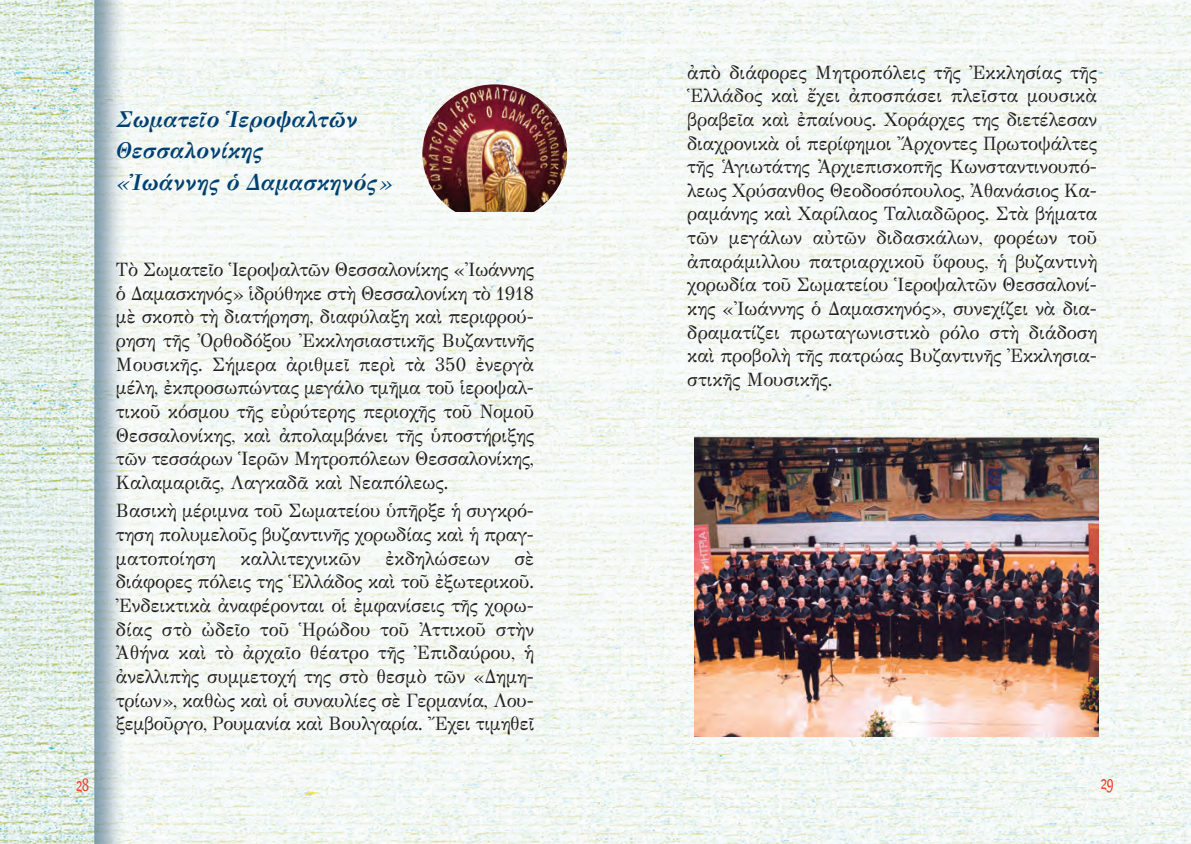
<style>
.page{position:relative;width:1191px;height:844px;background:#fff}
.page>*{position:absolute;margin:0;border:0;box-sizing:border-box;transform-origin:0 0}
.t1{font:italic 700 22.75px/31.5px "GFS Didot";color:#004071;scale:.95 1}
.t2{font:19.25px/23.6px "GFS Didot";color:#231f20;text-align:justify;scale:.95 1}
.t3{font:17.5px "PF Armonia";color:#ef3c25;scale:.7 1}
</style>
<div class="page">
<img style="left:0;top:0;width:1191px;height:843px">
<img style="left:694px;top:437px;width:404px;height:299px">
<img style="left:422px;top:84px;width:145px;height:127px">
<p class="t1" style="left:116px;top:103px;width:291px">Σωματεῖο Ἱεροψαλτῶν<br>Θεσσαλονίκης<br>«Ἰωάννης ὁ Δαμασκηνός»</p>
<p class="t2" style="left:116px;top:260px;width:441px">Tὸ Σωματεῖο Ἱεροψαλτῶν Θεσσαλονίκης «Ἰωάννης ὁ Δαμασκηνός» ἱδρύθηκε στὴ Θεσσαλονίκη τὸ 1918 μὲ σκοπὸ τὴ διατήρηση, διαφύλαξη καὶ περιφρού&shy;ρηση τῆς Ὀρθοδόξου Ἐκκλησιαστικῆς Βυζαντινῆς Μουσικῆς. Σήμερα ἀριθμεῖ περὶ τὰ 350 ἐνεργὰ μέλη, ἐκπροσωπώντας μεγάλο τμῆμα τοῦ ἱεροψαλ&shy;τικοῦ κόσμου τῆς εὐρύτερης περιοχῆς τοῦ Νομοῦ Θεσσαλονίκης, καὶ ἀπολαμβάνει τῆς ὑποστήριξης τῶν τεσσάρων Ἱερῶν Μητροπόλεων Θεσσαλονίκης, Καλαμαριᾶς, Λαγκαδᾶ καὶ Νεαπόλεως.</p>
<p class="t2" style="left:116px;top:501px;width:441px">Βασικὴ μέριμνα τοῦ Σωματείου ὑπῆρξε ἡ συγκρό&shy;τηση πολυμελοῦς βυζαντινῆς χορωδίας καὶ ἡ πραγ&shy;ματοποίηση</p>
<p class="t2" style="left:116px;top:548px;width:441px;text-indent:399px">σὲ διάφορες πόλεις της Ἑλλάδος καὶ τοῦ ἐξωτερικοῦ.<br>Ἐνδεικτικὰ ἀναφέρονται οἱ ἐμφανίσεις τῆς χορω&shy;δίας στὸ ὠδεῖο τοῦ Ἡρώδου τοῦ Ἀττικοῦ στὴν Ἀθήνα καὶ τὸ ἀρχαῖο θέατρο τῆς Ἐπιδαύρου, ἡ ἀνελλιπὴς συμμετοχή της στὸ θεσμὸ τῶν «Δημη&shy;τρίων», καθὼς καὶ οἱ συναυλίες σὲ Γερμανία, Λου&shy;ξεμβοῦργο, Ρουμανία καὶ Βουλγαρία. Ἔχει τιμηθεῖ</p>
<p class="t2" style="left:240px;top:548px;width:128px">καλλιτεχνικῶν</p>
<p class="t2" style="left:385px;top:548px;width:111px">ἐκδηλώσεων</p>
<p class="t2" style="left:687px;top:62px;width:433px">ἀπὸ διάφορες Μητροπόλεις τῆς Ἐκκλησίας τῆς Ἑλλάδος καὶ ἔχει ἀποσπάσει πλεῖστα μουσικὰ βραβεῖα καὶ ἐπαίνους. Χοράρχες της διετέλεσαν διαχρονικὰ οἱ περίφημοι Ἄρχοντες Πρωτοψάλτες τῆς Ἁγιωτάτης Ἀρχιεπισκοπῆς Κωνσταντινουπό&shy;λεως Χρύσανθος Θεοδοσόπουλος, Ἀθανάσιος Κα&shy;ραμάνης καὶ Χαρίλαος Ταλιαδῶρος. Στὰ βήματα τῶν μεγάλων αὐτῶν διδασκάλων, φορέων τοῦ ἀπαράμιλλου πατριαρχικοῦ ὕφους, ἡ βυζαντινὴ χορωδία τοῦ Σωματείου Ἱεροψαλτῶν Θεσσαλονί&shy;κης «Ἰωάννης ὁ Δαμασκηνός», συνεχίζει νὰ δια&shy;δραματίζει πρωταγωνιστικὸ ρόλο στὴ διάδοση καὶ προβολὴ τῆς πατρώας Βυζαντινῆς Ἐκκλησια&shy;στικῆς Μουσικῆς.</p>
<p class="t3" style="left:76px;top:774px;width:20px">28</p>
<p class="t3" style="left:1101px;top:772px;width:20px">29</p>
</div>
